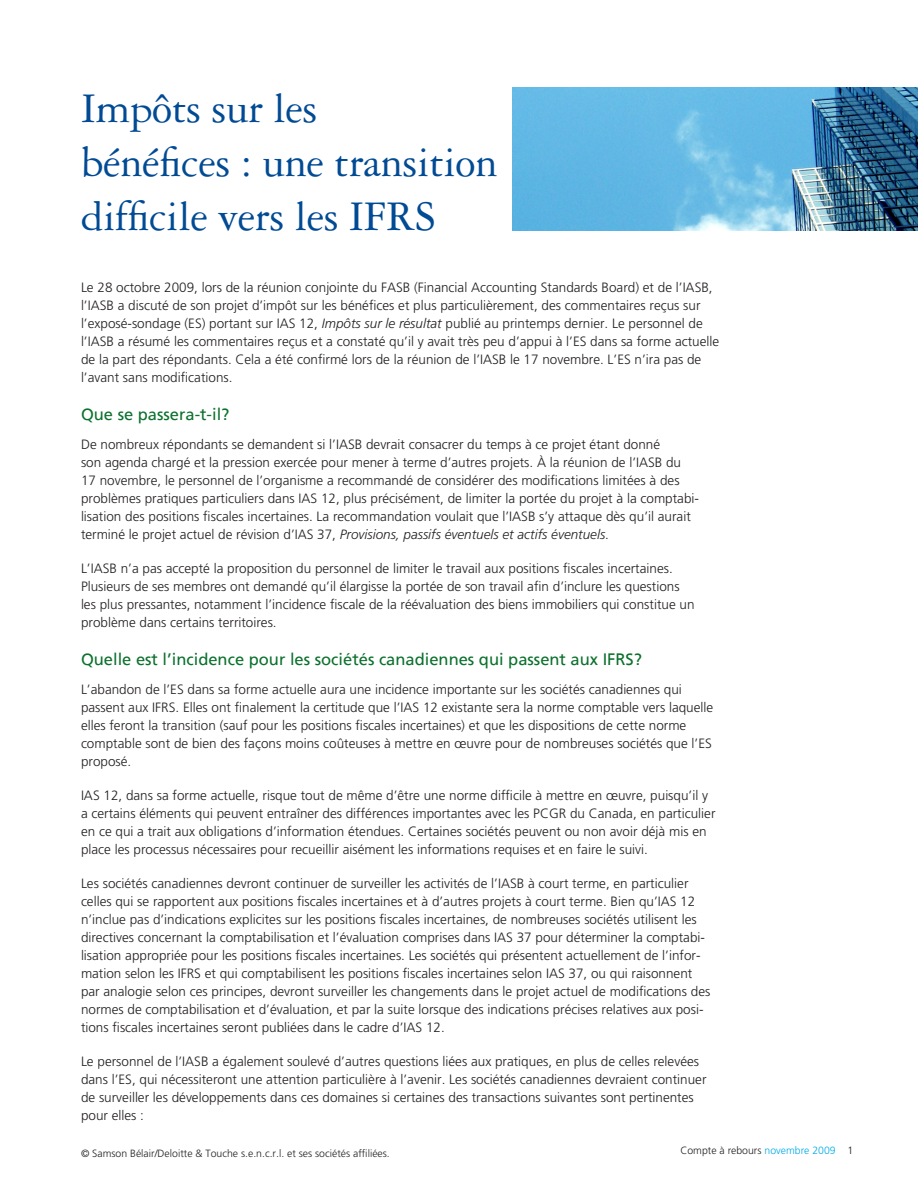
<style>
.page{position:relative;width:918px;height:1188px;background:#fff}
.page>*{position:absolute;margin:0;border:0;box-sizing:border-box;transform-origin:0 0}
.Heading_1{font:45px/54px "Garamond Three";letter-spacing:-.01em;color:#014a94}
.Heading_2{font:16.5px "Frutiger";color:#0b712d}
.Body_copy{font:300 13.5px/18px "Frutiger";color:#231f20}
.Body_copy-2{font:300 10.5px "Frutiger";color:#231f20}
.s1{font-style:italic}
.s2{color:#00abe7}
</style>
<div class="page">
<img style="left:513px;top:88px;width:405px;height:143px">
<p class="Heading_1" style="left:81px;top:81px;width:418px">Impôts sur les<br>bénéfices : une transition difficile vers les IFRS</p>
<p class="Body_copy" style="left:81px;top:278px;width:640px">Le 28 octobre 2009, lors de la réunion conjointe du FASB (Financial Accounting Standards Board) et de l’IASB, l’IASB a discuté de son projet d’impôt sur les bénéfices et plus particulièrement, des commentaires reçus sur l’exposé-sondage (ES) portant sur IAS 12, <span class="s1">Impôts sur le résultat</span> publié au printemps dernier. Le personnel de l’IASB a résumé les commentaires reçus et a constaté qu’il y avait très peu d’appui à l’ES dans sa forme actuelle de la part des répondants. Cela a été confirmé lors de la réunion de l’IASB le 17 novembre. L’ES n’ira pas de l’avant sans modifications.</p>
<p class="Heading_2" style="left:81px;top:404px;width:150px">Que se passera-t-il?</p>
<p class="Body_copy" style="left:81px;top:435px;width:620px">De nombreux répondants se demandent si l’IASB devrait consacrer du temps à ce projet étant donné<br>son agenda chargé et la pression exercée pour mener à terme d’autres projets. À la réunion de l’IASB du 17 novembre, le personnel de l’organisme a recommandé de considérer des modifications limitées à des problèmes pratiques particuliers dans IAS 12, plus précisément, de limiter la portée du projet à la comptabi&shy;lisation des positions fiscales incertaines. La recommandation voulait que l’IASB s’y attaque dès qu’il aurait terminé le projet actuel de révision d’IAS 37, <span class="s1">Provisions, passifs éventuels et actifs éventuels</span>.</p>
<p class="Body_copy" style="left:81px;top:559px;width:615px">L’IASB n’a pas accepté la proposition du personnel de limiter le travail aux positions fiscales incertaines.<br>Plusieurs de ses membres ont demandé qu’il élargisse la portée de son travail afin d’inclure les questions les plus pressantes, notamment l’incidence fiscale de la réévaluation des biens immobiliers qui constitue un problème dans certains territoires.</p>
<p class="Heading_2" style="left:81px;top:650px;width:563px">Quelle est l’incidence pour les sociétés canadiennes qui passent aux IFRS?</p>
<p class="Body_copy" style="left:81px;top:680px;width:634px">L’abandon de l’ES dans sa forme actuelle aura une incidence importante sur les sociétés canadiennes qui passent aux IFRS. Elles ont finalement la certitude que l’IAS 12 existante sera la norme comptable vers laquelle elles feront la transition (sauf pour les positions fiscales incertaines) et que les dispositions de cette norme comptable sont de bien des façons moins coûteuses à mettre en œuvre pour de nombreuses sociétés que l’ES proposé.</p>
<p class="Body_copy" style="left:81px;top:786px;width:636px">IAS 12, dans sa forme actuelle, risque tout de même d’être une norme difficile à mettre en œuvre, puisqu’il y a certains éléments qui peuvent entraîner des différences importantes avec les PCGR du Canada, en particulier en ce qui a trait aux obligations d’information étendues. Certaines sociétés peuvent ou non avoir déjà mis en place les processus nécessaires pour recueillir aisément les informations requises et en faire le suivi.</p>
<p class="Body_copy" style="left:81px;top:875px;width:631px">Les sociétés canadiennes devront continuer de surveiller les activités de l’IASB à court terme, en particulier celles qui se rapportent aux positions fiscales incertaines et à d’autres projets à court terme. Bien qu’IAS 12 n’inclue pas d’indications explicites sur les positions fiscales incertaines, de nombreuses sociétés utilisent les directives concernant la comptabilisation et l’évaluation comprises dans IAS 37 pour déterminer la comptabi&shy;lisation appropriée pour les positions fiscales incertaines. Les sociétés qui présentent actuellement de l’infor&shy;mation selon les IFRS et qui comptabilisent les positions fiscales incertaines selon IAS 37, ou qui raisonnent par analogie selon ces principes, devront surveiller les changements dans le projet actuel de modifications des normes de comptabilisation et d’évaluation, et par la suite lorsque des indications précises relatives aux posi&shy;tions fiscales incertaines seront publiées dans le cadre d’IAS 12.</p>
<p class="Body_copy" style="left:81px;top:1053px;width:627px">Le personnel de l’IASB a également soulevé d’autres questions liées aux pratiques, en plus de celles relevées dans l’ES, qui nécessiteront une attention particulière à l’avenir. Les sociétés canadiennes devraient continuer de surveiller les développements dans ces domaines si certaines des transactions suivantes sont pertinentes pour elles :</p>
<p class="Body_copy-2" style="left:81px;top:1147px;width:310px">© Samson Bélair/Deloitte &amp; Touche s.e.n.c.r.l. et ses sociétés affiliées.</p>
<p class="Body_copy-2" style="left:680px;top:1145px;width:174px">Compte à rebours <span class="s2">novembre 2009</span> 1</p>
</div>
